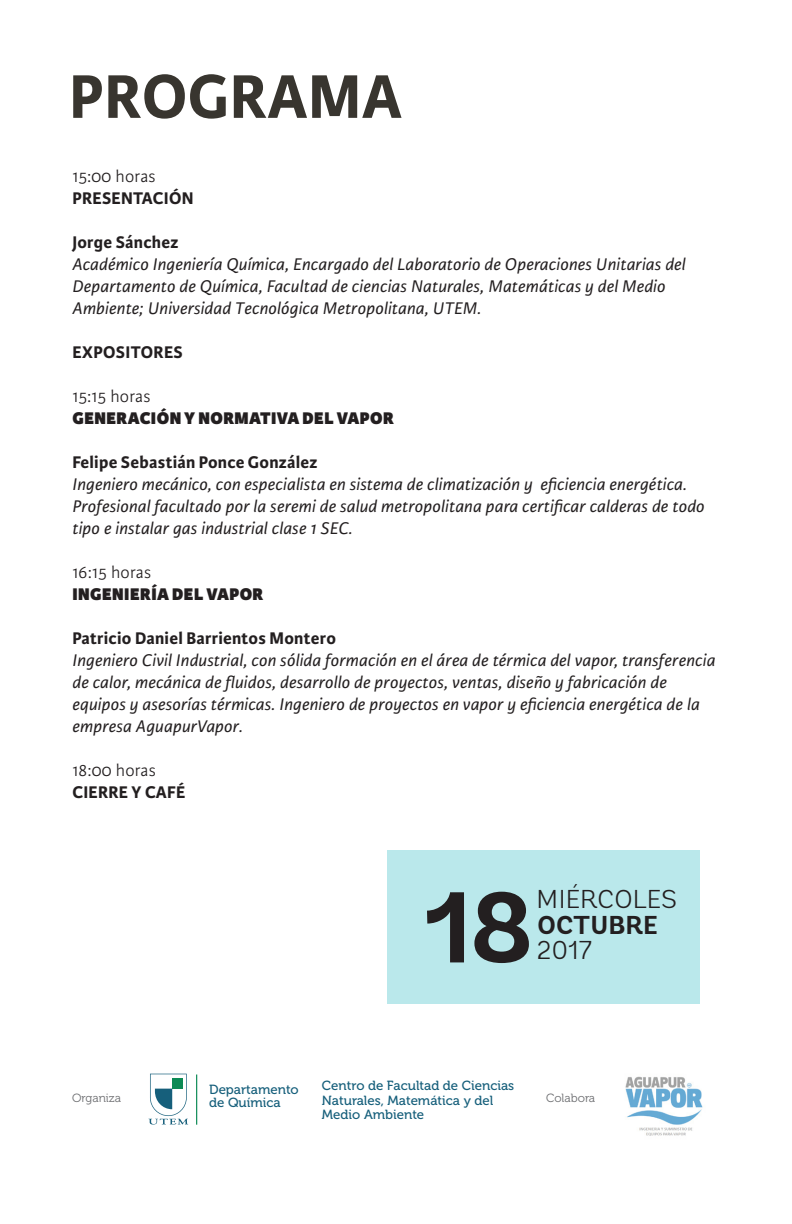
<style>
.page{position:relative;width:792px;height:1224px;background:#fff}
.page>*{position:absolute;margin:0;border:0;box-sizing:border-box;transform-origin:0 0}
.t1{font:700 100.2px "Andes";color:#231f20}
.t2{font:700 65.8px "Karmina Sans";letter-spacing:.01em;color:#38352f}
.t3{font:300 25.8px "Andes";letter-spacing:-.015em;color:#231f20}
.t4{font:700 25.8px "Andes";letter-spacing:-.025em;color:#231f20}
.texto_continuo{font:italic 18px/22px "Karmina Sans";letter-spacing:.015em;color:#231f20}
.texto_continuo-2{font:700 18px "Karmina Sans";letter-spacing:.015em;color:#231f20}
.texto_continuo-3{font:800 18px "Karmina Sans";letter-spacing:.025em;color:#231f20}
.texto_continuo-4{font:300 18px "Karmina Sans";letter-spacing:.015em;color:#231f20}
.t5{font:13.2px/14.4px "Museo 500";color:#165f7b}
.t6{font:11.8px "Museo 300";color:#6c6d70}
</style>
<div class="page">
<div style="left:387px;top:850px;width:313px;height:153px;background:#bae8eb"></div>
<svg style="left:148px;top:1074px;width:40px;height:51px"></svg>
<div style="left:172px;top:1078px;width:10px;height:11px;background:#0c8a55"></div>
<hr style="left:196px;top:1075px;width:1px;height:50px;background:#0c8a55">
<img style="left:625px;top:1076px;width:78px;height:60px">
<p class="t2" style="left:69px;top:59px;width:334px">PROGRAMA</p>
<p class="texto_continuo-4" style="left:72px;top:166px;width:85px">15:00 horas</p>
<p class="texto_continuo-2" style="left:72px;top:188px;width:123px">PRESENTACIÓN</p>
<p class="texto_continuo-2" style="left:72px;top:232px;width:107px">Jorge Sánchez</p>
<p class="texto_continuo" style="left:72px;top:254px;width:615px">Académico Ingeniería Química, Encargado del Laboratorio de Operaciones Unitarias del<br>Departamento de Química, Facultad de ciencias Naturales, Matemáticas y del Medio<br>Ambiente; Universidad Tecnológica Metropolitana, UTEM.</p>
<p class="texto_continuo-2" style="left:72px;top:342px;width:112px">EXPOSITORES</p>
<p class="texto_continuo-4" style="left:72px;top:386px;width:80px">15:15 horas</p>
<p class="texto_continuo-3" style="left:73px;top:408px;width:323px">GENERACIÓN Y NORMATIVA DEL VAPOR</p>
<p class="texto_continuo-2" style="left:72px;top:452px;width:247px">Felipe Sebastián Ponce González</p>
<p class="texto_continuo" style="left:72px;top:474px;width:634px">Ingeniero mecánico, con especialista en sistema de climatización y eficiencia energética.<br>Profesional facultado por la seremi de salud metropolitana para certificar calderas de todo tipo e instalar gas industrial clase 1 SEC.</p>
<p class="texto_continuo-4" style="left:72px;top:562px;width:80px">16:15 horas</p>
<p class="texto_continuo-3" style="left:73px;top:584px;width:192px">INGENIERÍA DEL VAPOR</p>
<p class="texto_continuo-2" style="left:72px;top:628px;width:265px">Patricio Daniel Barrientos Montero</p>
<p class="texto_continuo" style="left:72px;top:650px;width:644px">Ingeniero Civil Industrial, con sólida formación en el área de térmica del vapor, transferencia de calor, mecánica de fluidos, desarrollo de proyectos, ventas, diseño y fabricación de equipos y asesorías térmicas. Ingeniero de proyectos en vapor y eficiencia energética de la empresa AguapurVapor.</p>
<p class="texto_continuo-4" style="left:72px;top:760px;width:85px">18:00 horas</p>
<p class="texto_continuo-2" style="left:72px;top:782px;width:114px">CIERRE Y CAFÉ</p>
<p class="t1" style="left:422px;top:864px;width:114px">18</p>
<p class="t3" style="left:537px;top:884px;width:142px">MIÉRCOLES</p>
<p class="t4" style="left:537px;top:908px;width:123px">OCTUBRE</p>
<p class="t3" style="left:537px;top:935px;width:57px">2017</p>
<p class="t5" style="left:322px;top:1079px;width:194px">Centro de Facultad de Ciencias<br>Naturales, Matemática y del<br>Medio Ambiente</p>
<p class="t5" style="left:209px;top:1082px;width:91px">Departamento</p>
<p class="t5" style="left:209px;top:1095px;width:73px">de Química</p>
<p class="t6" style="left:72px;top:1091px;width:51px">Organiza</p>
<p class="t6" style="left:546px;top:1091px;width:51px">Colabora</p>
</div>
